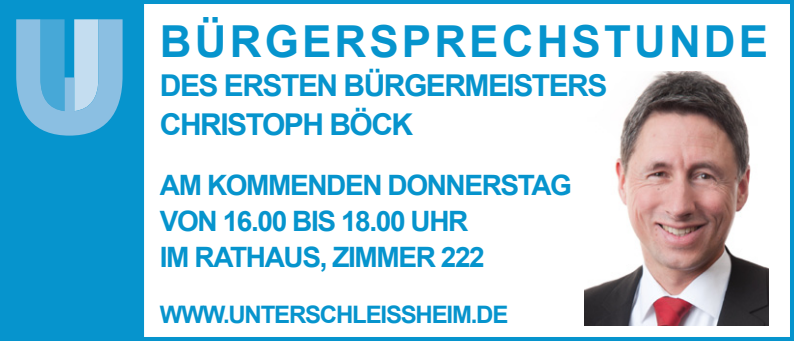
<style>
.page{position:relative;width:794px;height:341px;background:#fff}
.page>*{position:absolute;margin:0;border:0;box-sizing:border-box;transform-origin:0 0}
.t1{font:700 44px "Arial";letter-spacing:.07em;color:#0694cd}
.t2{font:700 30px/39.2px "Arial";letter-spacing:-.05em;color:#0694cd}
.t3{font:700 28px/36px "Arial";letter-spacing:-.05em;color:#0694cd}
.t4{font:700 24px "Arial";letter-spacing:-.05em;color:#0694cd}
</style>
<div class="page">
<div style="left:0;top:0;width:794px;height:340px;border:4px solid #0694cd"></div>
<div style="left:2px;top:4px;width:140px;height:334px;background:#0694cd"></div>
<div style="left:0;top:2px;width:144px;height:338px;border:4px solid #0694cd"></div>
<img style="left:585px;top:71px;width:183px;height:253px">
<svg style="left:16px;top:19px;width:107px;height:116px;background:#76b9df"></svg>
<h1 class="t1" style="left:160px;top:12px;width:610px">BÜRGERSPRECHSTUNDE</h1>
<p class="t2" style="left:160px;top:67px;width:449px">DES ERSTEN BÜRGERMEISTERS<br>CHRISTOPH BÖCK</p>
<p class="t3" style="left:160px;top:168px;width:413px">AM KOMMENDEN DONNERSTAG<br>VON 16.00 BIS 18.00 UHR<br>IM RATHAUS, ZIMMER 222</p>
<p class="t4" style="left:160px;top:298px;width:350px">WWW.UNTERSCHLEISSHEIM.DE</p>
</div>
